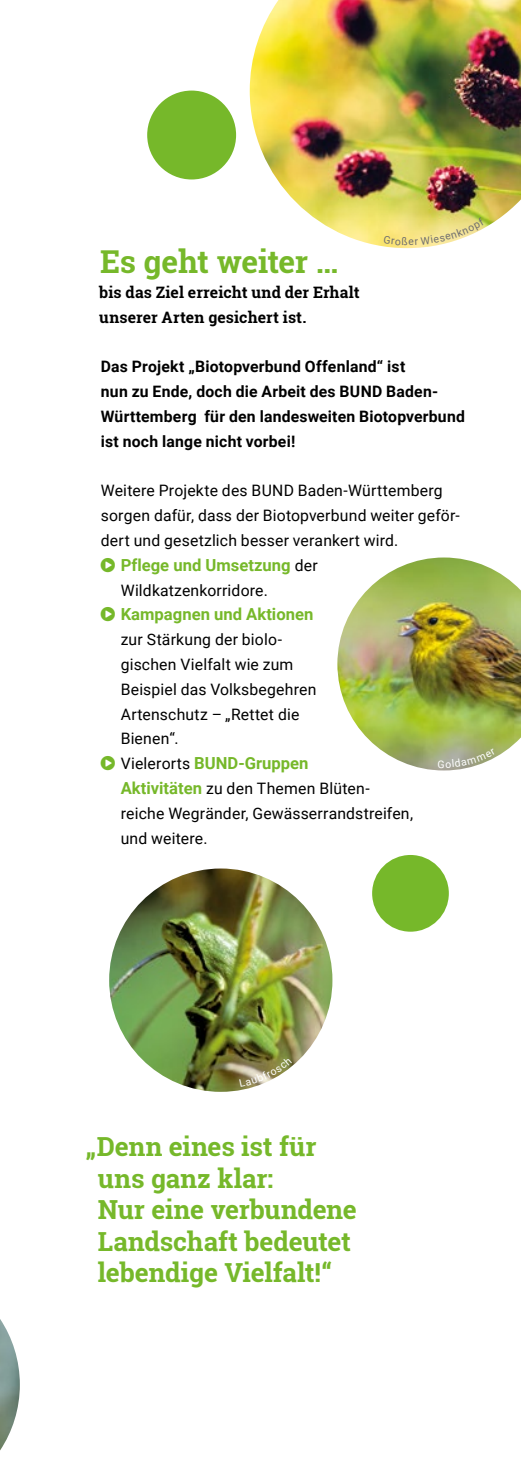
<style>
.page{position:relative;width:521px;height:1474px;background:#fff}
.page>*{position:absolute;margin:0;border:0;box-sizing:border-box;transform-origin:0 0}
.t1{font:700 31.5px "Roboto Slab";letter-spacing:-.015em;color:#76b82a}
.t2{font:700 26.25px/31.5px "Roboto Slab";letter-spacing:-.005em;color:#76b82a}
.t3{font:700 16.62px "Roboto";color:#76b82a}
.t4{font:15.75px/24.8px "Roboto";letter-spacing:.01em;color:#000}
.t5{font:700 15.75px/24.8px "Roboto";letter-spacing:.015em;color:#000}
.t6{font:700 15.75px/24.8px "Roboto Slab";letter-spacing:.005em;color:#000}
.s1{font-weight:400;font-size:15.75px;color:#000}
.s2{font-weight:700;font-size:16.62px;color:#76b82a}
</style>
<div class="page">
<img style="left:337px;top:557px;width:184px;height:213px">
<img style="left:250px;top:0;width:271px;height:248px">
<img style="left:109px;top:868px;width:223px;height:223px">
<img style="left:0;top:1319px;width:20px;height:131px">
<div style="left:147px;top:91px;width:89px;height:88px;background:#76b82a;border-radius:50%"></div>
<div style="left:372px;top:855px;width:77px;height:76px;background:#76b82a;border-radius:50%"></div>
<svg style="left:438px;top:748px;width:58px;height:19px"></svg>
<svg style="left:384px;top:217px;width:101px;height:28px;background:#f2e591"></svg>
<svg style="left:239px;top:1056px;width:53px;height:31px"></svg>
<h1 class="t1" style="left:100px;top:240px;width:240px">Es geht weiter …</h1>
<p class="t6" style="left:99px;top:279px;width:262px">bis das Ziel erreicht und der Erhalt unserer Arten gesichert ist.</p>
<p class="t5" style="left:101px;top:353px;width:366px">Das Projekt „Biotopverbund Offenland“ ist<br>nun zu Ende, doch die Arbeit des BUND Baden-Württemberg für den landesweiten Biotopverbund ist noch lange nicht vorbei!</p>
<p class="t4" style="left:101px;top:477px;width:360px">Weitere Projekte des BUND Baden-Württemberg sorgen dafür, dass der Biotopverbund weiter geför&shy;dert und gesetzlich besser verankert wird.</p>
<p class="t3" style="left:121px;top:553px;width:199px">Pflege und Umsetzung <span class="s1">der</span></p>
<p class="t4" style="left:121px;top:577px;width:149px">Wildkatzenkorridore.</p>
<p class="t3" style="left:121px;top:603px;width:194px">Kampagnen und Aktionen</p>
<p class="t4" style="left:121px;top:626px;width:197px">zur Stärkung der biolo&shy;gischen Vielfalt wie zum<br>Beispiel das Volksbegehren<br>Artenschutz – „Rettet die<br>Bienen“.</p>
<p class="t3" style="left:121px;top:751px;width:189px"><span class="s1">Vielerorts</span> BUND-Gruppen</p>
<p class="t4" style="left:121px;top:775px;width:294px"><span class="s2">Aktivitäten</span> zu den Themen Blüten&shy;reiche Wegränder, Gewässerrandstreifen, und weitere.</p>
<h2 class="t2" style="left:98px;top:1130px;width:260px;text-indent:-12px">„Denn eines ist für uns ganz klar:<br>Nur eine verbundene<br>Landschaft bedeutet lebendige Vielfalt!“</h2>
</div>
